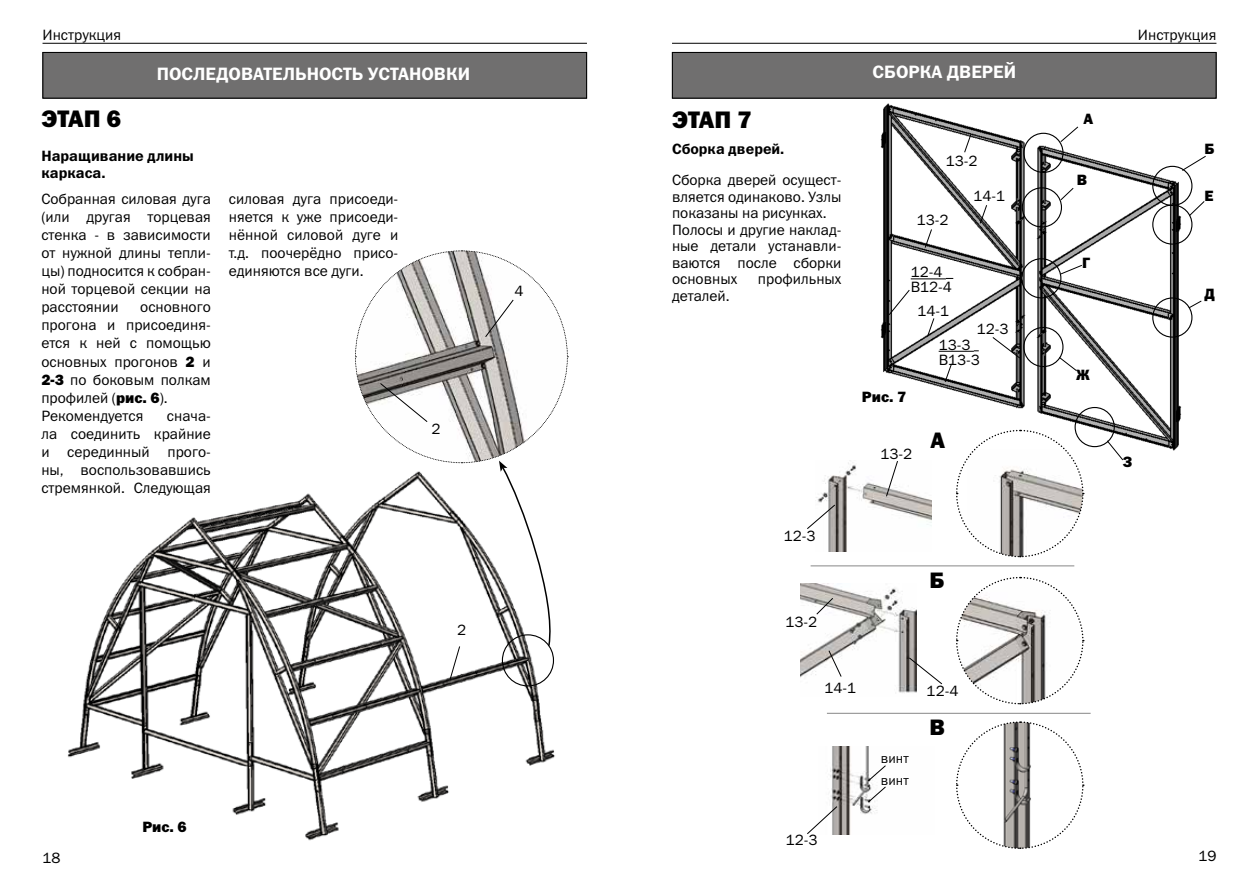
<style>
.page{position:relative;width:1259px;height:893px;background:#fff}
.page>*{position:absolute;margin:0;border:0;box-sizing:border-box;transform-origin:0 0}
.t1{font:24px "Franklin Gothic Heavy C";color:#000}
.t2{font:22.5px "Franklin Gothic Heavy C";color:#000}
.t3{font:18px "Franklin Gothic Demi C";color:#fff}
.t4{font:15px/18px "Franklin Gothic Book C";color:#000}
.t5{font:15px/16.5px "Franklin Gothic Demi C";color:#000}
.t6{font:15px "Franklin Gothic Heavy C";color:#000}
.t7{font:13.5px/21.8px "Franklin Gothic Book C";color:#000}
.s1{font-family:"Franklin Gothic Heavy C"}
</style>
<div class="page">
<hr style="left:43px;top:43px;width:544px;height:1px;background:#000">
<hr style="left:672px;top:43px;width:544px;height:1px;background:#000">
<div style="left:43px;top:52px;width:543px;height:46px;background:#706f6f"></div>
<div style="left:43px;top:52px;width:544px;height:46px;border:1px solid #000"></div>
<div style="left:672px;top:52px;width:544px;height:46px;background:#706f6f"></div>
<div style="left:672px;top:52px;width:544px;height:46px;border:1px solid #000"></div>
<img style="left:67px;top:493px;width:488px;height:348px">
<svg style="left:355px;top:250px;width:213px;height:431px"></svg>
<img style="left:1031px;top:144px;width:159px;height:307px">
<img style="left:880px;top:103px;width:150px;height:306px">
<div style="left:1023px;top:133px;width:40px;height:40px;border:1px solid #000;border-radius:50%"></div>
<svg style="left:1059px;top:126px;width:20px;height:17px"></svg>
<div style="left:1021px;top:187px;width:41px;height:41px;border:1px solid #000;border-radius:50%"></div>
<svg style="left:1059px;top:187px;width:15px;height:14px"></svg>
<div style="left:1021px;top:258px;width:40px;height:40px;border:1px solid #000;border-radius:50%"></div>
<svg style="left:1059px;top:264px;width:24px;height:11px"></svg>
<div style="left:1023px;top:327px;width:40px;height:40px;border:1px solid #000;border-radius:50%"></div>
<svg style="left:1058px;top:356px;width:19px;height:16px"></svg>
<div style="left:1152px;top:204px;width:40px;height:41px;border:1px solid #000;border-radius:50%"></div>
<div style="left:1152px;top:297px;width:40px;height:41px;border:1px solid #000;border-radius:50%"></div>
<div style="left:1152px;top:166px;width:40px;height:40px;border:1px solid #000;border-radius:50%"></div>
<div style="left:1074px;top:407px;width:40px;height:40px;border:1px solid #000;border-radius:50%"></div>
<svg style="left:1181px;top:155px;width:25px;height:16px"></svg>
<svg style="left:1188px;top:200px;width:17px;height:17px"></svg>
<svg style="left:1187px;top:300px;width:15px;height:9px"></svg>
<svg style="left:1106px;top:440px;width:18px;height:21px"></svg>
<svg style="left:963px;top:133px;width:9px;height:20px"></svg>
<svg style="left:979px;top:204px;width:8px;height:20px"></svg>
<svg style="left:924px;top:228px;width:8px;height:21px"></svg>
<svg style="left:926px;top:317px;width:9px;height:20px"></svg>
<svg style="left:991px;top:336px;width:29px;height:23px"></svg>
<svg style="left:944px;top:363px;width:8px;height:20px"></svg>
<hr style="left:938px;top:351px;width:36px;height:1px;background:#000">
<hr style="left:910px;top:278px;width:36px;height:1px;background:#000">
<svg style="left:888px;top:289px;width:22px;height:27px"></svg>
<img style="left:816px;top:460px;width:115px;height:91px">
<svg style="left:885px;top:460px;width:13px;height:37px"></svg>
<svg style="left:807px;top:504px;width:29px;height:26px"></svg>
<svg style="left:956px;top:429px;width:128px;height:129px"></svg>
<hr style="left:810px;top:565px;width:264px;height:1px;background:#878787">
<svg style="left:956px;top:576px;width:128px;height:129px"></svg>
<img style="left:801px;top:583px;width:115px;height:110px">
<svg style="left:828px;top:650px;width:14px;height:27px"></svg>
<svg style="left:908px;top:657px;width:34px;height:28px"></svg>
<svg style="left:815px;top:597px;width:19px;height:18px"></svg>
<hr style="left:827px;top:713px;width:263px;height:1px;background:#878787">
<svg style="left:956px;top:721px;width:128px;height:128px"></svg>
<img style="left:830px;top:747px;width:47px;height:87px">
<svg style="left:867px;top:765px;width:19px;height:38px"></svg>
<svg style="left:807px;top:805px;width:31px;height:30px"></svg>
<p class="t4" style="left:43px;top:25px;width:80px">Инструкция</p>
<p class="t4" style="left:1138px;top:25px;width:80px">Инструкция</p>
<p class="t3" style="left:157px;top:63px;width:315px">ПОСЛЕДОВАТЕЛЬНОСТЬ УСТАНОВКИ</p>
<h1 class="t1" style="left:41px;top:105px;width:81px">ЭТАП 6</h1>
<p class="t5" style="left:41px;top:147px;width:154px">Наращивание длины каркаса.</p>
<p class="t4" style="left:41px;top:190px;width:171px;text-align:justify">Собранная силовая дуга (или другая торцевая стенка - в зависимости от нужной длины тепли&shy;цы) подносится к собран&shy;ной торцевой секции на расстоянии</p>
<p class="t4" style="left:41px;top:298px;width:171px;text-indent:99px">основного прогона и присоединя&shy;ется к ней с помощью основных прогонов <span class="s1">2</span> и<br><span class="s1">2-3</span> по боковым полкам профилей (<span class="s1">рис. 6</span>).<br>Рекомендуется</p>
<p class="t4" style="left:41px;top:406px;width:171px;text-align:justify;text-indent:125px">снача&shy;ла соединить крайние и серединный прого&shy;ны, воспользовавшись стремянкой. Следующая</p>
<p class="t4" style="left:229px;top:190px;width:171px;text-align:justify">силовая дуга присоеди&shy;няется к уже присоеди&shy;нённой силовой дуге и т.д. поочерёдно присо&shy;единяются все дуги.</p>
<p class="t4" style="left:431px;top:419px;width:10px">2</p>
<p class="t4" style="left:514px;top:281px;width:10px">4</p>
<p class="t4" style="left:457px;top:621px;width:10px">2</p>
<p class="t6" style="left:142px;top:818px;width:46px">Рис. 6</p>
<h1 class="t1" style="left:672px;top:106px;width:81px">ЭТАП 7</h1>
<p class="t5" style="left:672px;top:141px;width:114px">Сборка дверей.</p>
<p class="t4" style="left:672px;top:171px;width:171px;line-height:16.5px">Сборка дверей осущест&shy;вляется одинаково. Узлы показаны на рисунках.<br>Полосы и другие наклад&shy;ные детали устанавли&shy;ваются после сборки основных</p>
<p class="t4" style="left:758px;top:270px;width:85px">профильных</p>
<p class="t4" style="left:672px;top:286px;width:59px">деталей.</p>
<p class="t3" style="left:872px;top:62px;width:145px">СБОРКА ДВЕРЕЙ</p>
<p class="t4" style="left:946px;top:152px;width:33px">13-2</p>
<p class="t4" style="left:973px;top:187px;width:33px">14-1</p>
<p class="t4" style="left:916px;top:211px;width:33px">13-2</p>
<p class="t4" style="left:910px;top:265px;width:43px;line-height:15px">12-4<br>В12-4</p>
<p class="t4" style="left:917px;top:302px;width:33px">14-1</p>
<p class="t6" style="left:862px;top:388px;width:46px">Рис. 7</p>
<p class="t4" style="left:880px;top:444px;width:33px">13-2</p>
<p class="t4" style="left:976px;top:320px;width:33px">12-3</p>
<p class="t4" style="left:938px;top:337px;width:43px;line-height:15px">13-3<br>В13-3</p>
<h2 class="t2" style="left:930px;top:427px;width:16px">А</h2>
<p class="t4" style="left:783px;top:527px;width:33px">12-3</p>
<p class="t4" style="left:785px;top:613px;width:33px">13-2</p>
<h2 class="t2" style="left:929px;top:567px;width:17px">Б</h2>
<p class="t4" style="left:824px;top:679px;width:33px">14-1</p>
<p class="t4" style="left:926px;top:682px;width:33px">12-4</p>
<p class="t4" style="left:786px;top:831px;width:33px">12-3</p>
<p class="t7" style="left:881px;top:747px;width:29px">винт винт</p>
<h2 class="t2" style="left:929px;top:715px;width:17px">В</h2>
<p class="t6" style="left:1083px;top:111px;width:11px">А</p>
<p class="t6" style="left:1076px;top:172px;width:12px">В</p>
<p class="t6" style="left:1082px;top:254px;width:9px">Г</p>
<p class="t6" style="left:1076px;top:366px;width:15px">Ж</p>
<p class="t6" style="left:1123px;top:453px;width:11px">З</p>
<p class="t6" style="left:1204px;top:141px;width:12px">Б</p>
<p class="t6" style="left:1204px;top:188px;width:11px">Е</p>
<p class="t6" style="left:1204px;top:285px;width:12px">Д</p>
<p class="t4" style="left:43px;top:848px;width:19px">18</p>
<p class="t4" style="left:1198px;top:847px;width:19px">19</p>
</div>
